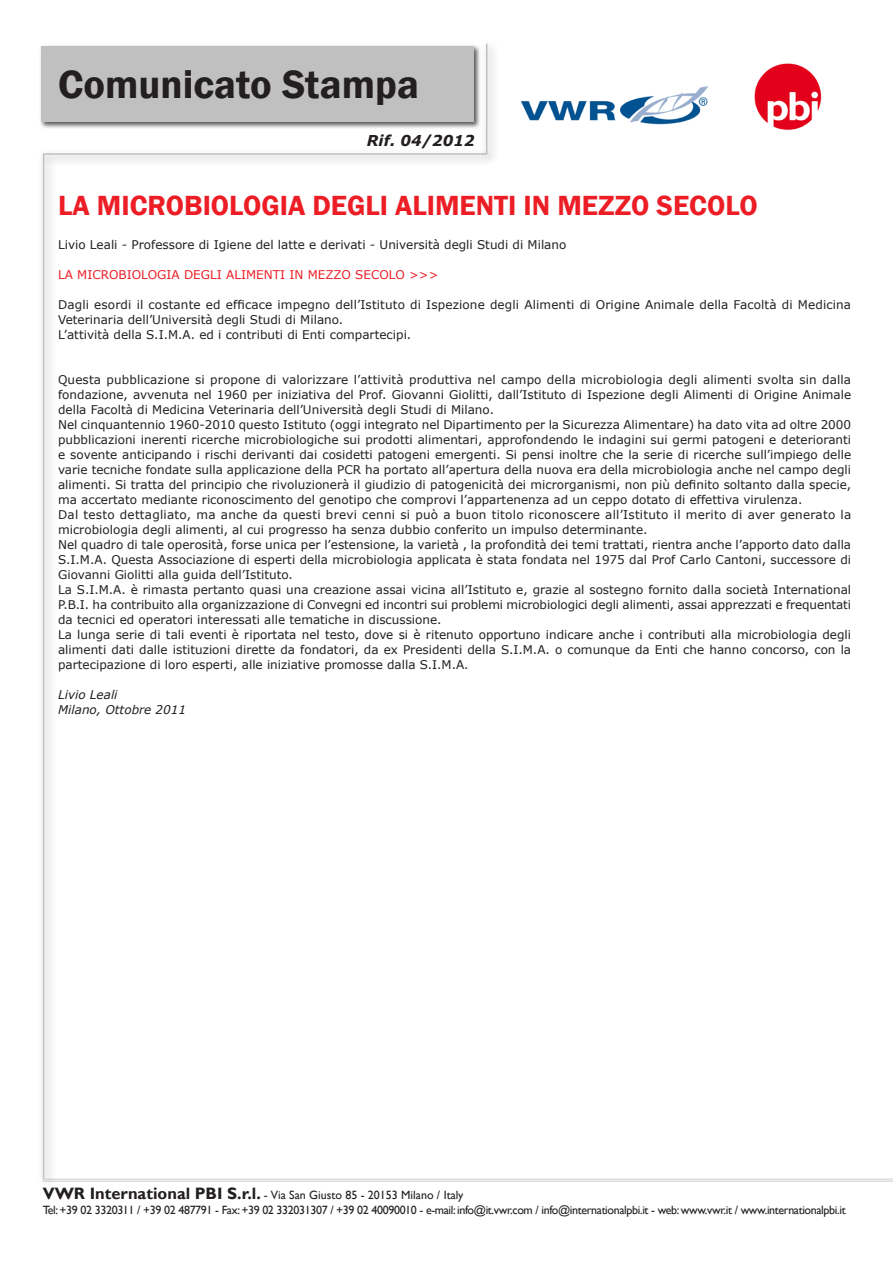
<style>
.page{position:relative;width:893px;height:1263px;background:#fff}
.page>*{position:absolute;margin:0;border:0;box-sizing:border-box;transform-origin:0 0}
.t1{font:600 40.5px "Franklin Gothic";color:#231f20}
.t2{font:600 28.5px "Franklin Gothic";color:#ec1d25}
.t3{font:italic 700 15px "Verdana";color:#231f20}
.t4{font:12px/15px "Verdana";color:#231f20}
.t5{font:12px/15px "Gill Sans";letter-spacing:-.03em;color:#231f20}
.t6{font:12px "Verdana";color:#ec1d25}
.t7{font:italic 12px/15px "Verdana";color:#231f20}
.s1{font-weight:700;font-size:16.5px}
</style>
<div class="page">
<hr style="left:43px;top:1179px;width:850px;height:1px;background:#c0c0c0">
<hr style="left:43px;top:1181px;width:850px;height:1px;background:#c0c0c0">
<div style="left:39px;top:44px;width:442px;height:86px;background:#231f20;opacity:.75"></div>
<div style="left:41px;top:46px;width:432px;height:76px;background:#c0c0c0"></div>
<div style="left:36px;top:148px;width:20px;height:1041px;background:#231f20;opacity:.5"></div>
<hr style="left:43px;top:154px;width:1px;height:1025px;background:#c0c0c0">
<div style="left:38px;top:148px;width:458px;height:18px;background:#f6f6f6"></div>
<hr style="left:43px;top:153px;width:444px;height:2px;background:#c0c0c0">
<div style="left:479px;top:37px;width:20px;height:128px;background:#f7f6f7"></div>
<hr style="left:486px;top:44px;width:1px;height:110px;background:#c0c0c0">
<img style="left:520px;top:63px;width:302px;height:67px">
<h1 class="t1" style="left:58px;top:60px;width:362px">COMUNICATO STAMPA</h1>
<p class="t3" style="left:367px;top:131px;width:110px">Rif. 04/2012</p>
<h2 class="t2" style="left:58px;top:188px;width:701px">LA MICROBIOLOGIA DEGLI ALIMENTI IN MEZZO SECOLO</h2>
<p class="t4" style="left:58px;top:236px;width:510px">Livio Leali - Professore di Igiene del latte e derivati - Università degli Studi di Milano</p>
<p class="t6" style="left:58px;top:267px;width:382px">LA MICROBIOLOGIA DEGLI ALIMENTI IN MEZZO SECOLO &gt;&gt;&gt;</p>
<p class="t4" style="left:58px;top:296px;width:795px">Dagli esordi il costante ed efficace impegno dell’Istituto di Ispezione degli Alimenti di Origine Animale della Facoltà di Medicina<br>Veterinaria dell’Università degli Studi di Milano.<br>L’attività della S.I.M.A. ed i contributi di Enti compartecipi.</p>
<p class="t4" style="left:58px;top:371px;width:795px">Questa pubblicazione si propone di valorizzare l’attività produttiva nel campo della microbiologia degli alimenti svolta sin dalla fondazione, avvenuta nel 1960 per iniziativa del Prof. Giovanni Giolitti, dall’Istituto di Ispezione degli Alimenti di Origine Animale della Facoltà di Medicina Veterinaria dell’Università degli Studi di Milano.<br>Nel cinquantennio 1960-2010 questo Istituto (oggi integrato nel Dipartimento per la Sicurezza Alimentare) ha dato vita ad oltre 2000 pubblicazioni inerenti ricerche microbiologiche sui prodotti alimentari, approfondendo le indagini sui germi patogeni e deterioranti e sovente anticipando i rischi derivanti dai cosidetti patogeni emergenti. Si pensi inoltre che la serie di ricerche sull’impiego delle varie tecniche fondate sulla applicazione della PCR ha portato all’apertura della nuova era della microbiologia anche nel campo degli alimenti. Si tratta del principio che rivoluzionerà il giudizio di patogenicità dei microrganismi, non più definito soltanto dalla specie, ma accertato mediante riconoscimento del genotipo che comprovi l’appartenenza ad un ceppo dotato di effettiva virulenza.<br>Dal testo dettagliato, ma anche da questi brevi cenni si può a buon titolo riconoscere all’Istituto il merito di aver generato la microbiologia degli alimenti, al cui progresso ha senza dubbio conferito un impulso determinante.<br>Nel quadro di tale operosità, forse unica per l’estensione, la varietà , la profondità dei temi trattati, rientra anche l’apporto dato dalla S.I.M.A. Questa Associazione di esperti della microbiologia applicata è stata fondata nel 1975 dal Prof Carlo Cantoni, successore di Giovanni Giolitti alla guida dell’Istituto.<br>La S.I.M.A. è rimasta pertanto quasi una creazione assai vicina all’Istituto e, grazie al sostegno fornito dalla società International P.B.I. ha contribuito alla organizzazione di Convegni ed incontri sui problemi microbiologici degli alimenti, assai apprezzati e frequentati da tecnici ed operatori interessati alle tematiche in discussione.<br>La lunga serie di tali eventi è riportata nel testo, dove si è ritenuto opportuno indicare anche i contributi alla microbiologia degli alimenti dati dalle istituzioni dirette da fondatori, da ex Presidenti della S.I.M.A. o comunque da Enti che hanno concorso, con la partecipazione di loro esperti, alle iniziative promosse dalla S.I.M.A.</p>
<p class="t7" style="left:58px;top:686px;width:130px">Livio Leali<br>Milano, Ottobre 2011</p>
<p class="t5" style="left:43px;top:1187px;width:804px"><span class="s1">VWR International PBI S.r.l.</span> - Via San Giusto 85 - 20153 Milano / Italy<br>Tel: +39 02 3320311 / +39 02 487791 - Fax: +39 02 332031307 / +39 02 40090010 - e-mail: info@it.vwr.com / info@internationalpbi.it - web: www.vwr.it / www.internationalpbi.it</p>
</div>
